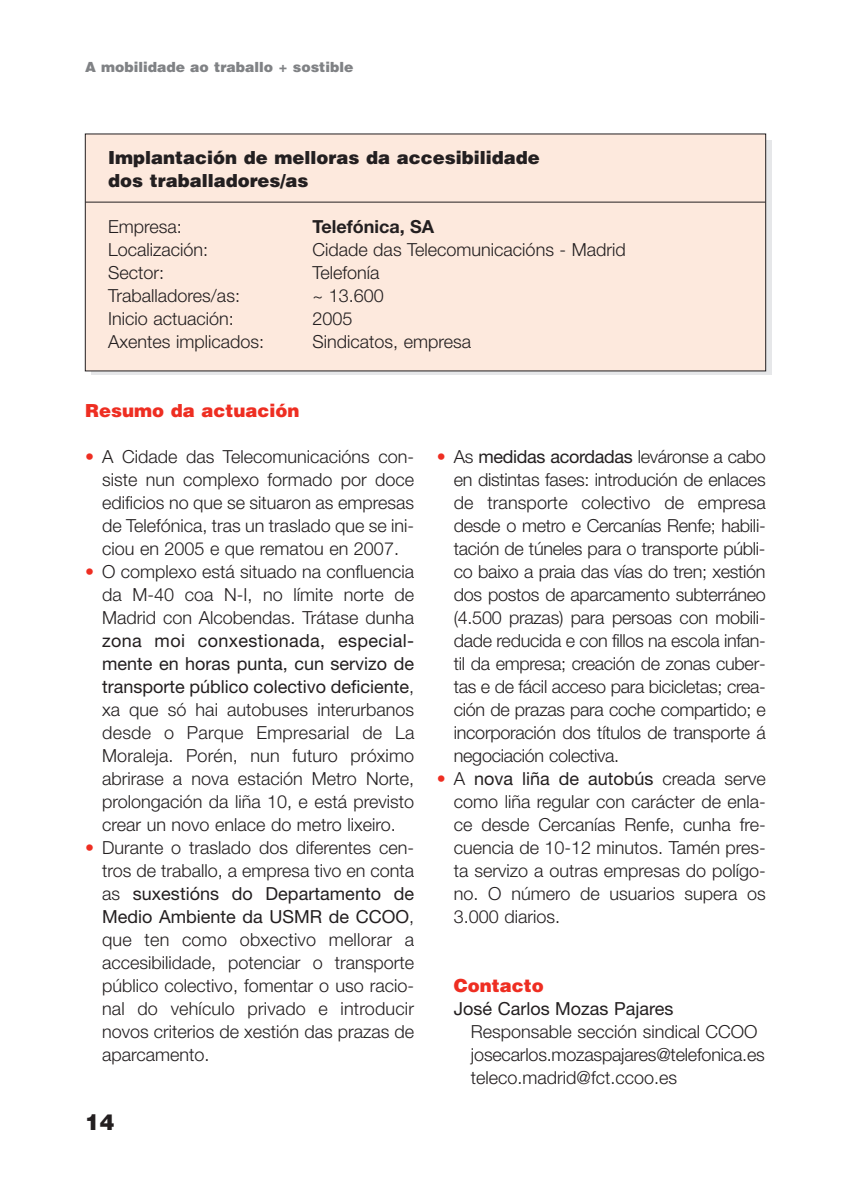
<style>
.page{position:relative;width:851px;height:1191px;background:#fff}
.page>*{position:absolute;margin:0;border:0;box-sizing:border-box;transform-origin:0 0}
.t1{font:900 22px "Helvetica";color:#231f20}
.t2{font:300 18px/23px "Helvetica Neue";color:#231f20;text-align:justify}
.t3{font:900 18px/23px "Helvetica";color:#231f20}
.t4{font:900 18px "Helvetica";color:#ee2e22}
.t5{font:18px "Helvetica Neue";color:#231f20}
.t6{font:700 18px "Helvetica Neue";color:#231f20}
.t7{font:900 14px "Helvetica";color:#808285}
.s1{color:#ee2e22}
.s2{font-weight:400}
</style>
<div class="page">
<svg style="left:91px;top:140px;width:680px;height:235px;background:#cdcdce"></svg>
<div style="left:85px;top:134px;width:680px;height:237px;background:#fde9dd"></div>
<hr style="left:85px;top:202px;width:680px;height:1px;background:#231f20">
<p class="t7" style="left:85px;top:59px;width:270px">A mobilidade ao traballo + sostible</p>
<p class="t3" style="left:108px;top:146px;width:433px">Implantación de melloras da accesibilidade dos traballadores/as</p>
<p class="t2" style="left:108px;top:215px;width:75px">Empresa:</p>
<p class="t6" style="left:312px;top:215px;width:123px">Telefónica, SA</p>
<p class="t2" style="left:108px;top:238px;width:102px">Localización:</p>
<p class="t2" style="left:312px;top:238px;width:315px">Cidade das Telecomunicacións - Madrid</p>
<p class="t2" style="left:108px;top:261px;width:58px">Sector:</p>
<p class="t2" style="left:312px;top:261px;width:69px">Telefonía</p>
<p class="t2" style="left:108px;top:284px;width:133px">Traballadores/as:</p>
<p class="t2" style="left:312px;top:284px;width:73px">~ 13.600</p>
<p class="t2" style="left:108px;top:307px;width:127px">Inicio actuación:</p>
<p class="t2" style="left:312px;top:307px;width:42px">2005</p>
<p class="t2" style="left:108px;top:330px;width:157px">Axentes implicados:</p>
<p class="t2" style="left:312px;top:330px;width:160px">Sindicatos, empresa</p>
<p class="t4" style="left:85px;top:400px;width:216px">Resumo da actuación</p>
<p class="t2" style="left:102px;top:445px;width:313px;text-indent:-17px"><span class="s1">•</span> A Cidade das Telecomunicacións con&shy;siste nun complexo formado por doce edificios no que se situaron as empresas de Telefónica, tras un traslado que se ini&shy;ciou en 2005 e que rematou en 2007.</p>
<p class="t2" style="left:102px;top:560px;width:313px;text-indent:-17px"><span class="s1">•</span> O complexo está situado na confluencia da M-40 coa N-I, no límite norte de Madrid con Alcobendas. Trátase dunha</p>
<p class="t2" style="left:102px;top:629px;width:314px"><span class="s2">zona moi conxestionada, especial&shy;mente en horas punta, cun servizo de transporte público colectivo deficiente</span>, xa que só hai autobuses interurbanos desde o Parque Empresarial de La Moraleja. Porén, nun futuro próximo abrirase a nova estación Metro Norte, prolongación da liña 10, e está previsto crear un novo enlace do metro lixeiro.</p>
<p class="t2" style="left:102px;top:836px;width:313px;text-indent:-17px"><span class="s1">•</span> Durante o traslado dos diferentes cen&shy;tros de traballo, a empresa tivo en conta as <span class="s2">suxestións do Departamento de Medio Ambiente da USMR de CCOO</span>, que ten como obxectivo mellorar a accesibilidade, potenciar o transporte público colectivo, fomentar o uso racio&shy;nal do vehículo privado e introducir novos criterios de xestión das prazas de aparcamento.</p>
<p class="t1" style="left:85px;top:1110px;width:31px">14</p>
<p class="t2" style="left:454px;top:445px;width:313px;text-indent:-17px"><span class="s1">•</span> As <span class="s2">medidas acordadas</span> leváronse a cabo en distintas fases: introdución de enlaces de transporte colectivo de empresa desde o metro e Cercanías Renfe; habili&shy;tación de túneles para o transporte públi&shy;co baixo a praia das vías do tren; xestión dos postos de aparcamento subterráneo (4.500 prazas) para persoas con mobili&shy;dade reducida e con fillos na escola infan&shy;til da empresa; creación de zonas cuber&shy;tas e de fácil acceso para bicicletas; crea&shy;ción de prazas para coche compartido; e incorporación dos títulos de transporte á negociación colectiva.</p>
<p class="t2" style="left:454px;top:767px;width:313px;text-indent:-17px"><span class="s1">•</span> A <span class="s2">nova liña de autobús</span> creada serve como liña regular con carácter de enla&shy;ce desde Cercanías Renfe, cunha fre&shy;cuencia de 10-12 minutos. Tamén pres&shy;ta servizo a outras empresas do polígo&shy;no. O número de usuarios supera os 3.000 diarios.</p>
<p class="t4" style="left:454px;top:975px;width:92px">Contacto</p>
<p class="t5" style="left:454px;top:998px;width:221px">José Carlos Mozas Pajares</p>
<p class="t2" style="left:471px;top:1020px;width:295px;text-align:left">Responsable sección sindical CCOO josecarlos.mozaspajares@telefonica.es teleco.madrid@fct.ccoo.es</p>
</div>
